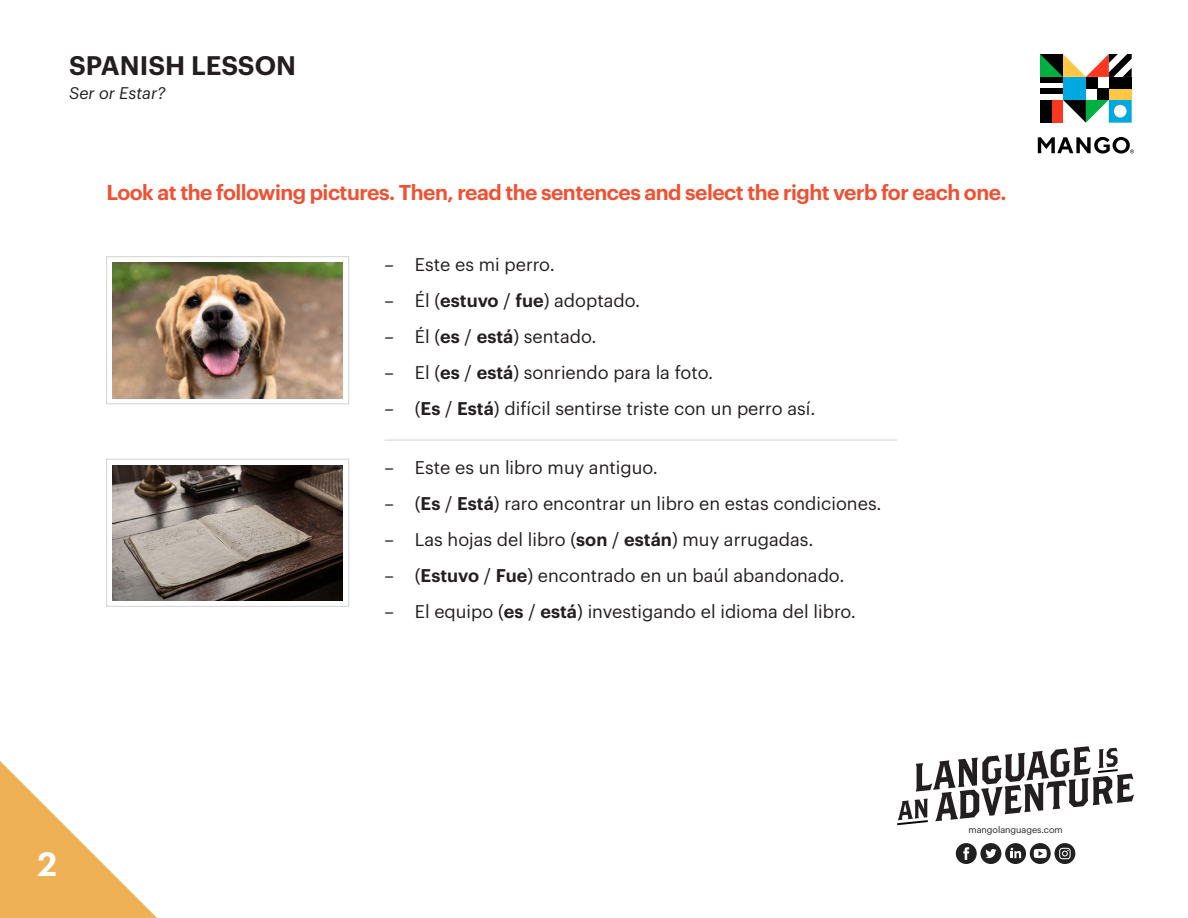
<style>
.page{position:relative;width:1188px;height:918px;background:#fff}
.page>*{position:absolute;margin:0;border:0;box-sizing:border-box;transform-origin:0 0}
.t1{font:600 33px "Graphik LCG";color:#fff}
.t2{font:600 26.25px "Graphik LCG";color:#231f20}
.t3{font:600 21px "Graphik LCG";letter-spacing:-.025em;color:#f05132}
.t4{font:18px "Graphik LCG";color:#231f20}
.t5{font:italic 16.5px "Graphik LCG";color:#231f20}
.t6{font:9px "Graphik LCG";color:#231f20}
.s1{font-weight:600}
</style>
<div class="page">
<svg style="left:0;top:761px;width:157px;height:157px"></svg>
<svg style="left:1038px;top:137px;width:96px;height:17px"></svg>
<div style="left:1063px;top:77px;width:23px;height:23px;background:#00a8e0"></div>
<div style="left:1097px;top:88px;width:12px;height:12px;background:#000"></div>
<div style="left:1040px;top:77px;width:23px;height:6px;background:#000"></div>
<div style="left:1040px;top:88px;width:23px;height:6px;background:#000"></div>
<svg style="left:1063px;top:100px;width:69px;height:23px"></svg>
<div style="left:1086px;top:77px;width:11px;height:11px;background:#000"></div>
<div style="left:1040px;top:100px;width:23px;height:23px;background:#fa3821"></div>
<div style="left:1040px;top:100px;width:12px;height:23px;background:#000"></div>
<div style="left:1109px;top:77px;width:23px;height:23px;background:#ffc745"></div>
<div style="left:1109px;top:77px;width:23px;height:11px;background:#000"></div>
<svg style="left:1040px;top:54px;width:92px;height:23px"></svg>
<svg style="left:897px;top:746px;width:237px;height:79px"></svg>
<div style="left:1030px;top:843px;width:21px;height:21px;background:#212121;border-radius:10px"></div>
<svg style="left:1034px;top:849px;width:13px;height:9px"></svg>
<div style="left:980px;top:843px;width:21px;height:21px;background:#212121;border-radius:10px"></div>
<svg style="left:985px;top:849px;width:11px;height:9px"></svg>
<svg style="left:1005px;top:843px;width:21px;height:21px"></svg>
<svg style="left:1011px;top:848px;width:10px;height:10px"></svg>
<div style="left:956px;top:843px;width:21px;height:21px;background:#212121;border-radius:10px"></div>
<svg style="left:963px;top:847px;width:6px;height:13px"></svg>
<div style="left:1054px;top:843px;width:21px;height:21px;background:#212121;border-radius:10px"></div>
<svg style="left:1059px;top:848px;width:12px;height:11px"></svg>
<img style="left:112px;top:263px;width:231px;height:135px">
<img style="left:112px;top:465px;width:231px;height:136px">
<div style="left:106px;top:256px;width:243px;height:148px;border:1px solid #d1d2d4"></div>
<div style="left:106px;top:459px;width:243px;height:148px;border:1px solid #d1d2d4"></div>
<hr style="left:385px;top:440px;width:512px;height:1px;background:#d1d2d4">
<p class="t2" style="left:69px;top:46px;width:229px">SPANISH LESSON</p>
<p class="t5" style="left:69px;top:81px;width:98px">Ser or Estar?</p>
<p class="t3" style="left:106px;top:176px;width:902px">Look at the following pictures. Then, read the sentences and select the right verb for each one.</p>
<p class="t4" style="left:385px;top:251px;width:11px">–</p>
<p class="t4" style="left:385px;top:287px;width:11px">–</p>
<p class="t4" style="left:385px;top:323px;width:11px">–</p>
<p class="t4" style="left:385px;top:359px;width:11px">–</p>
<p class="t4" style="left:385px;top:395px;width:11px">–</p>
<p class="t4" style="left:385px;top:454px;width:11px">–</p>
<p class="t4" style="left:385px;top:490px;width:11px">–</p>
<p class="t4" style="left:385px;top:526px;width:11px">–</p>
<p class="t4" style="left:385px;top:562px;width:11px">–</p>
<p class="t4" style="left:385px;top:598px;width:11px">–</p>
<p class="t4" style="left:415px;top:251px;width:141px">Este es mi perro.</p>
<p class="t4" style="left:415px;top:287px;width:227px">Él (<span class="s1">estuvo</span> / <span class="s1">fue</span>) adoptado.</p>
<p class="t4" style="left:415px;top:323px;width:183px">Él (<span class="s1">es</span> / <span class="s1">está</span>) sentado.</p>
<p class="t4" style="left:415px;top:359px;width:300px">El (<span class="s1">es</span> / <span class="s1">está</span>) sonriendo para la foto.</p>
<p class="t4" style="left:415px;top:395px;width:402px">(<span class="s1">Es</span> / <span class="s1">Está</span>) difícil sentirse triste con un perro así.</p>
<p class="t4" style="left:415px;top:454px;width:245px">Este es un libro muy antiguo.</p>
<p class="t4" style="left:415px;top:490px;width:468px">(<span class="s1">Es</span> / <span class="s1">Está</span>) raro encontrar un libro en estas condiciones.</p>
<p class="t4" style="left:415px;top:526px;width:400px">Las hojas del libro (<span class="s1">son</span> / <span class="s1">están</span>) muy arrugadas.</p>
<p class="t4" style="left:415px;top:562px;width:431px">(<span class="s1">Estuvo</span> / <span class="s1">Fue</span>) encontrado en un baúl abandonado.</p>
<p class="t4" style="left:415px;top:598px;width:443px">El equipo (<span class="s1">es</span> / <span class="s1">está</span>) investigando el idioma del libro.</p>
<p class="t1" style="left:37px;top:839px;width:21px">2</p>
<p class="t6" style="left:969px;top:823px;width:96px">mangolanguages.com</p>
</div>
